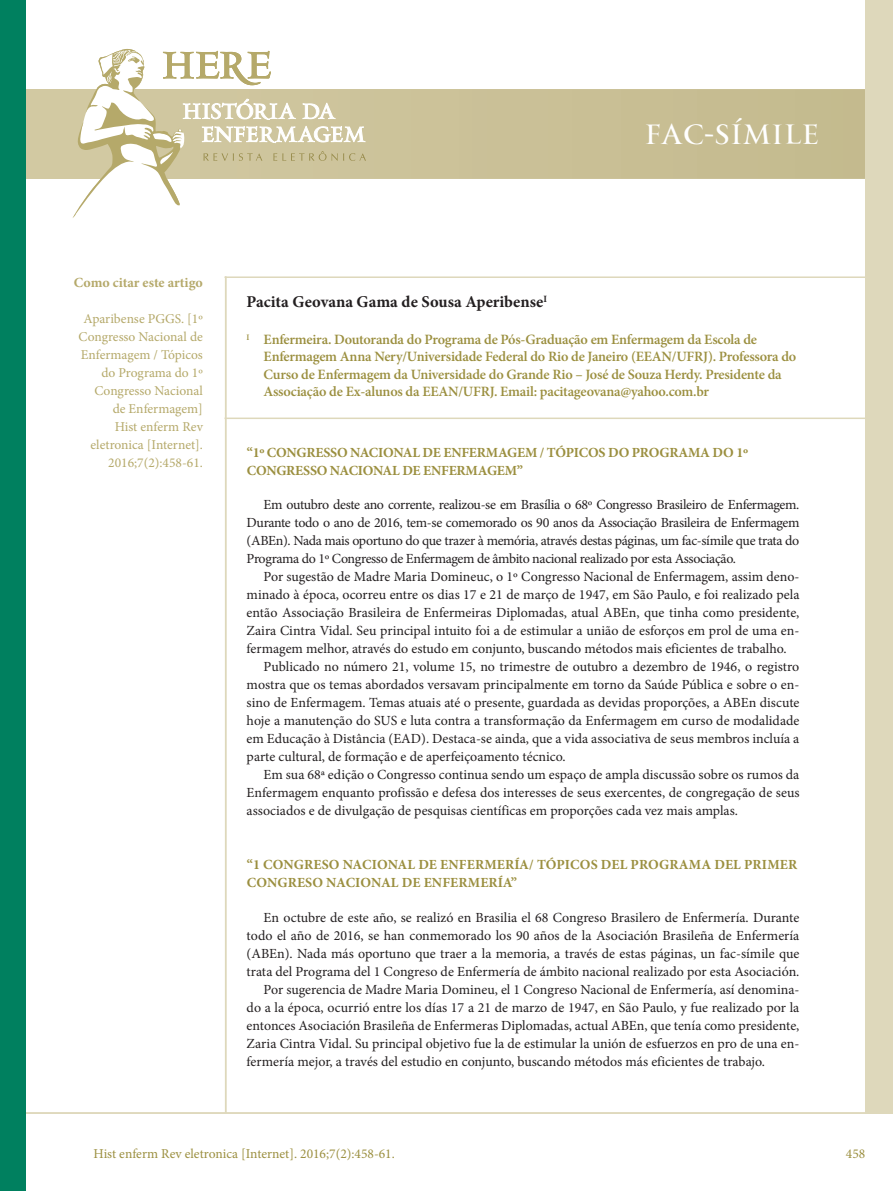
<style>
.page{position:relative;width:893px;height:1191px;background:#fff}
.page>*{position:absolute;margin:0;border:0;box-sizing:border-box;transform-origin:0 0}
.t1{font:27px "PF Monumenta Pro";letter-spacing:-.005em;color:#fff}
.t2{font:700 16.5px "Minion Pro";color:#231f20}
.t3{font:600 14.25px/17.1px "Minion Pro";letter-spacing:-.015em;color:#9b8f3f}
.t4{font:13.95px/18px "Minion Pro";color:#231f20;text-align:justify}
.t5{font:700 13.95px/18px "Minion Pro";letter-spacing:.01em;color:#9b8f3f}
.t6{font:700 13.95px/18px "Minion Pro";letter-spacing:-.01em;color:#9b8f3f}
.t7{font:700 13.95px "Minion Pro";color:#b5a96a}
.t8{font:13.5px/18px "Minion Pro";color:#b5a96a;text-align:right}
.t9{font:13.5px "Minion Pro";color:#9b8f3f}
</style>
<div class="page">
<svg style="left:26px;top:89px;width:839px;height:90px;background:#c9bf95"></svg>
<hr style="left:225px;top:276px;width:1px;height:837px;background:#ded8bb">
<div style="left:865px;top:0;width:28px;height:1113px;background:#ded8bb"></div>
<hr style="left:0;top:1112px;width:893px;height:1px;background:#ded8bb">
<div style="left:0;top:0;width:26px;height:1191px;background:#00805f"></div>
<svg style="left:70px;top:49px;width:295px;height:169px"></svg>
<hr style="left:225px;top:276px;width:668px;height:2px;background:#ded8bb">
<hr style="left:225px;top:417px;width:668px;height:2px;background:#ded8bb">
<h1 class="t1" style="left:645px;top:117px;width:176px">FAC-SÍMILE</h1>
<h1 class="t1" style="left:534px;top:117px;width:287px">ARTIGO ORIGINAL</h1>
<p class="t7" style="left:74px;top:272px;width:131px">Como citar este artigo</p>
<p class="t8" style="left:79px;top:309px;width:126px">Aparibense PGGS. [1º<br>Congresso Nacional de<br>Enfermagem / Tópicos do Programa do 1º<br>Congresso Nacional de Enfermagem]<br>Hist enferm Rev eletronica [Internet].<br>2016;7(2):458-61.</p>
<p class="t2" style="left:247px;top:290px;width:302px">Pacita Geovana Gama de Sousa Aperibense<sup>I</sup></p>
<p class="t3" style="left:264px;top:331px;width:534px;text-indent:-17px"><sup>I</sup> Enfermeira. Doutoranda do Programa de Pós-Graduação em Enfermagem da Escola de Enfermagem Anna Nery/Universidade Federal do Rio de Janeiro (EEAN/UFRJ). Professora do Curso de Enfermagem da Universidade do Grande Rio – José de Souza Herdy. Presidente da Associação de Ex-alunos da EEAN/UFRJ. Email: pacitageovana@yahoo.com.br</p>
<p class="t6" style="left:247px;top:443px;width:503px">“1º CONGRESSO NACIONAL DE ENFERMAGEM / TÓPICOS DO PROGRAMA DO 1º<br>CONGRESSO NACIONAL DE ENFERMAGEM”</p>
<p class="t4" style="left:247px;top:496px;width:554px;text-indent:17px">Em outubro deste ano corrente, realizou-se em Brasília o 68º Congresso Brasileiro de Enfermagem.<br>Durante todo o ano de 2016, tem-se comemorado os 90 anos da Associação Brasileira de Enfermagem (ABEn). Nada mais oportuno do que trazer à memória, através destas páginas, um fac-símile que trata do Programa do 1º Congresso de Enfermagem de âmbito nacional realizado por esta Associação.</p>
<p class="t4" style="left:264px;top:568px;width:537px">Por sugestão de Madre Maria Domineuc, o 1º Congresso Nacional de Enfermagem, assim deno-</p>
<p class="t4" style="left:247px;top:586px;width:554px">minado à época, ocorreu entre os dias 17 e 21 de março de 1947, em São Paulo, e foi realizado pela</p>
<p class="t4" style="left:247px;top:604px;width:554px">então Associação Brasileira de Enfermeiras Diplomadas, atual ABEn, que tinha como presidente,</p>
<p class="t4" style="left:247px;top:622px;width:554px">Zaira Cintra Vidal. Seu principal intuito foi a de estimular a união de esforços em prol de uma en-</p>
<p class="t4" style="left:247px;top:640px;width:542px">fermagem melhor, através do estudo em conjunto, buscando métodos mais eficientes de trabalho.</p>
<p class="t4" style="left:264px;top:658px;width:537px">Publicado no número 21, volume 15, no trimestre de outubro a dezembro de 1946, o registro</p>
<p class="t4" style="left:247px;top:676px;width:554px">mostra que os temas abordados versavam principalmente em torno da Saúde Pública e sobre o en-</p>
<p class="t4" style="left:247px;top:694px;width:554px">sino de Enfermagem. Temas atuais até o presente, guardada as devidas proporções, a ABEn discute</p>
<p class="t4" style="left:247px;top:712px;width:554px">hoje a manutenção do SUS e luta contra a transformação da Enfermagem em curso de modalidade</p>
<p class="t4" style="left:247px;top:730px;width:554px">em Educação à Distância (EAD). Destaca-se ainda, que a vida associativa de seus membros incluía a</p>
<p class="t4" style="left:247px;top:748px;width:321px">parte cultural, de formação e de aperfeiçoamento técnico.</p>
<p class="t4" style="left:264px;top:766px;width:537px">Em sua 68ª edição o Congresso continua sendo um espaço de ampla discussão sobre os rumos da</p>
<p class="t4" style="left:247px;top:784px;width:554px">Enfermagem enquanto profissão e defesa dos interesses de seus exercentes, de congregação de seus</p>
<p class="t4" style="left:247px;top:802px;width:493px">associados e de divulgação de pesquisas científicas em proporções cada vez mais amplas.</p>
<p class="t5" style="left:247px;top:855px;width:552px">“1 CONGRESO NACIONAL DE ENFERMERÍA/ TÓPICOS DEL PROGRAMA DEL PRIMER<br>CONGRESO NACIONAL DE ENFERMERÍA”</p>
<p class="t4" style="left:264px;top:908px;width:537px">En octubre de este año, se realizó en Brasilia el 68 Congreso Brasilero de Enfermería. Durante</p>
<p class="t4" style="left:247px;top:926px;width:554px">todo el año de 2016, se han conmemorado los 90 años de la Asociación Brasileña de Enfermería</p>
<p class="t4" style="left:247px;top:944px;width:554px">(ABEn). Nada más oportuno que traer a la memoria, a través de estas páginas, un fac-símile que</p>
<p class="t4" style="left:247px;top:962px;width:554px">trata del Programa del 1 Congreso de Enfermería de ámbito nacional realizado por esta Asociación.</p>
<p class="t4" style="left:264px;top:980px;width:537px">Por sugerencia de Madre Maria Domineu, el 1 Congreso Nacional de Enfermería, así denomina-</p>
<p class="t4" style="left:247px;top:998px;width:554px">do a la época, ocurrió entre los días 17 a 21 de marzo de 1947, en São Paulo, y fue realizado por la</p>
<p class="t4" style="left:247px;top:1016px;width:554px">entonces Asociación Brasileña de Enfermeras Diplomadas, actual ABEn, que tenía como presidente,</p>
<p class="t4" style="left:247px;top:1034px;width:554px">Zaria Cintra Vidal. Su principal objetivo fue la de estimular la unión de esfuerzos en pro de una en-</p>
<p class="t4" style="left:247px;top:1052px;width:520px">fermería mejor, a través del estudio en conjunto, buscando métodos más eficientes de trabajo.</p>
<p class="t9" style="left:94px;top:1144px;width:303px">Hist enferm Rev eletronica [Internet]. 2016;7(2):458-61.</p>
<p class="t9" style="left:846px;top:1144px;width:21px">458</p>
</div>
